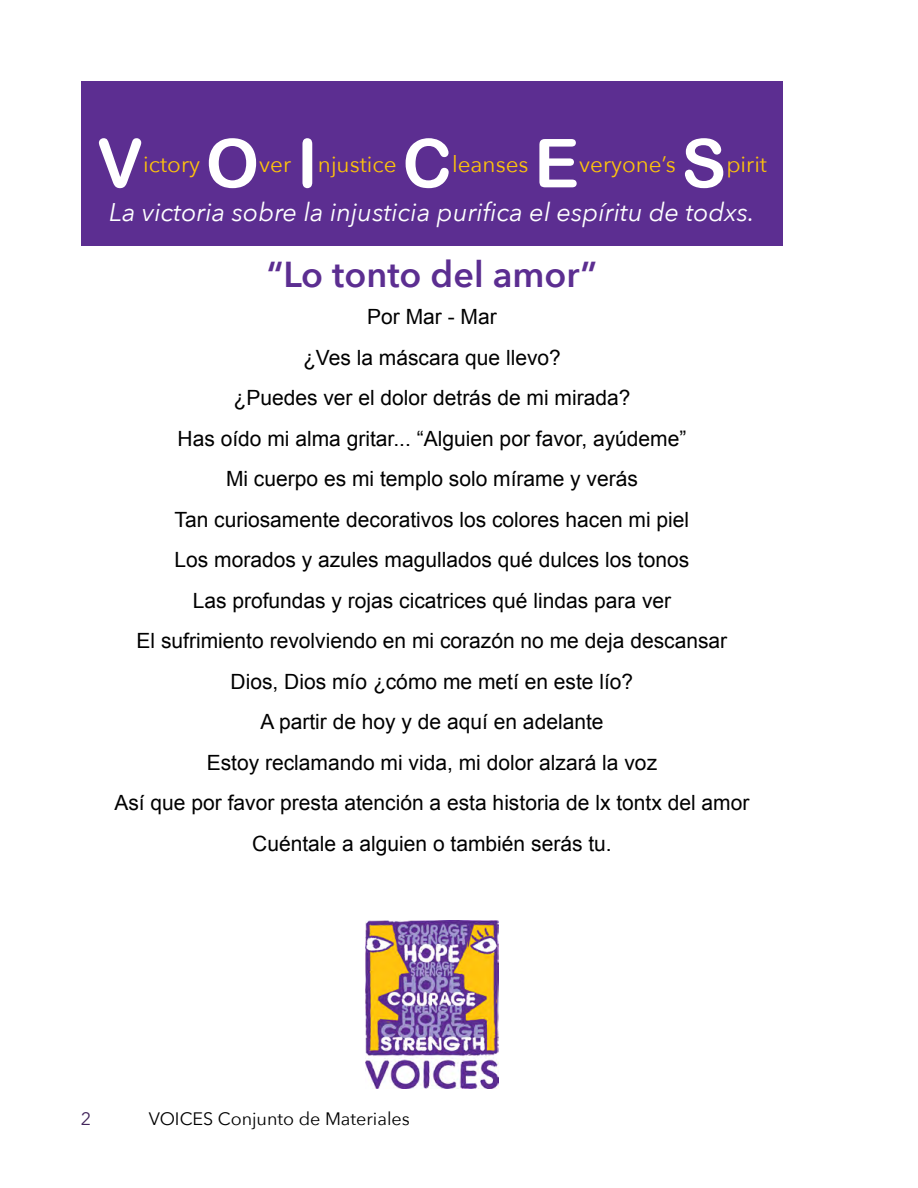
<style>
.page{position:relative;width:918px;height:1188px;background:#fff}
.page>*{position:absolute;margin:0;border:0;box-sizing:border-box;transform-origin:0 0}
.t1{font:67.5px "Arial Rounded MT Bold";color:#fff}
.t2{font:600 36px "Avenir Next";color:#5c2e91}
.t3{font:italic 25.5px "Avenir Next";color:#feffff}
.t4{font:22.5px "Avenir Next";color:#fec30c}
.t5{font:21px/40.5px "Arial";color:#000;text-align:center}
.t6{font:18px "Avenir Next";color:#000}
.t7{font:18px "Avenir Next";color:#42255b}
</style>
<div class="page">
<div style="left:81px;top:81px;width:702px;height:164px;background:#5c2e91"></div>
<img style="left:366px;top:920px;width:132px;height:169px">
<h1 class="t1" style="left:97px;top:123px;width:48px">V</h1>
<h1 class="t1" style="left:206px;top:123px;width:55px">O</h1>
<h1 class="t1" style="left:297px;top:123px;width:23px">I</h1>
<h1 class="t1" style="left:402px;top:123px;width:51px">C</h1>
<h1 class="t1" style="left:681px;top:123px;width:47px">S</h1>
<h1 class="t1" style="left:534px;top:123px;width:47px">E</h1>
<p class="t4" style="left:452px;top:146px;width:78px">leanses</p>
<p class="t4" style="left:579px;top:146px;width:98px">veryone’s</p>
<p class="t4" style="left:726px;top:146px;width:42px">pirit</p>
<p class="t3" style="left:109px;top:191px;width:647px">La victoria sobre la injusticia purifica el espíritu de todxs.</p>
<h2 class="t2" style="left:267px;top:243px;width:332px">“Lo tonto del amor”</h2>
<p class="t5" style="left:114px;top:297px;width:636px">Por Mar - Mar<br>¿Ves la máscara que llevo?<br>¿Puedes ver el dolor detrás de mi mirada?<br>Has oído mi alma gritar... “Alguien por favor, ayúdeme”<br>Mi cuerpo es mi templo solo mírame y verás<br>Tan curiosamente decorativos los colores hacen mi piel<br>Los morados y azules magullados qué dulces los tonos<br>Las profundas y rojas cicatrices qué lindas para ver<br>El sufrimiento revolviendo en mi corazón no me deja descansar Dios, Dios mío ¿cómo me metí en este lío?<br>A partir de hoy y de aquí en adelante<br>Estoy reclamando mi vida, mi dolor alzará la voz<br>Así que por favor presta atención a esta historia de lx tontx del amor Cuéntale a alguien o también serás tu.</p>
<p class="t4" style="left:143px;top:146px;width:58px">ictory</p>
<p class="t4" style="left:318px;top:146px;width:80px">njustice</p>
<p class="t4" style="left:259px;top:146px;width:33px">ver</p>
<p class="t7" style="left:81px;top:1104px;width:12px">2</p>
<p class="t6" style="left:149px;top:1104px;width:263px">VOICES Conjunto de Materiales</p>
</div>
